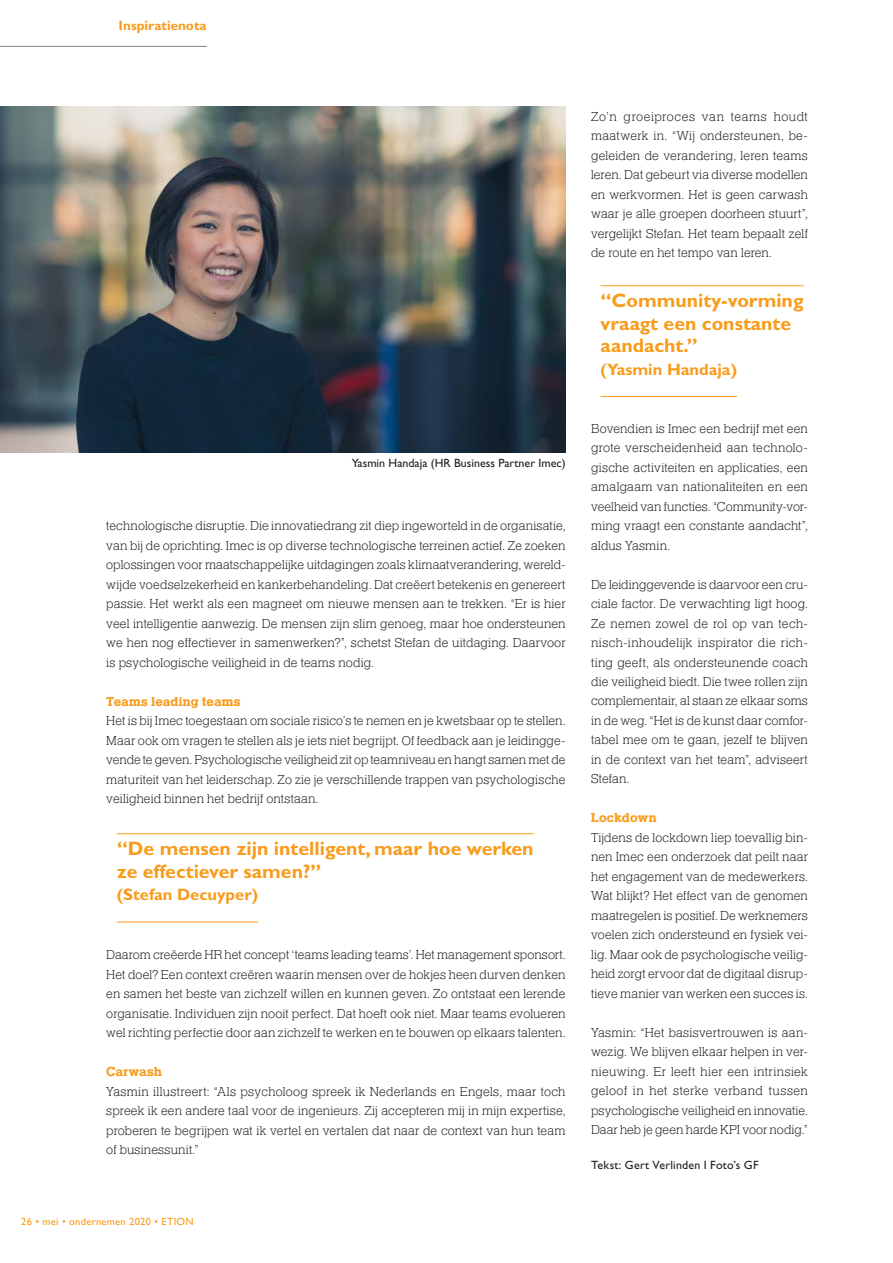
<style>
.page{position:relative;width:893px;height:1263px;background:#fff}
.page>*{position:absolute;margin:0;border:0;box-sizing:border-box;transform-origin:0 0}
.Streamer{font:700 19.5px/22.5px "Gill Sans Std";color:#f89c1c}
.Streamer-2{font:700 16.5px "Gill Sans Std";color:#f89c1c}
.Body{font:300 13.5px/19.5px "Helserif";letter-spacing:.005em;color:#231f20;text-align:justify}
.Body-2{font:700 13.5px "Helserif";letter-spacing:.015em;color:#f89c1c}
.t1{font:700 13.5px "Gill Sans Std";color:#f89c1c}
.Onderschrift_-_foto{font:12px "Gill Sans Std";color:#231f20}
.Onderschrift_-_auteu{font:12px "Gill Sans Std";letter-spacing:.02em;color:#231f20}
.t2{font:10.5px "Gill Sans Std";letter-spacing:.025em;color:#f89c1c}
</style>
<div class="page">
<hr style="left:0;top:46px;width:207px;height:1px;background:#818386">
<img style="left:0;top:106px;width:566px;height:346px">
<hr style="left:601px;top:285px;width:203px;height:1px;background:#f89c1c">
<hr style="left:601px;top:396px;width:136px;height:1px;background:#f89c1c">
<hr style="left:117px;top:833px;width:417px;height:1px;background:#f89c1c">
<hr style="left:117px;top:922px;width:141px;height:1px;background:#f89c1c">
<p class="t1" style="left:119px;top:18px;width:90px">Inspiratienota</p>
<p class="Onderschrift_-_foto" style="left:352px;top:456px;width:215px">Yasmin Handaja (HR Business Partner Imec)</p>
<p class="Body" style="left:106px;top:516px;width:461px">technologische disruptie. Die innovatiedrang zit diep ingeworteld in de organisatie, van bij de oprichting. Imec is op diverse technologische terreinen actief. Ze zoeken oplossingen voor maatschappelijke uitdagingen zoals klimaatverandering, wereld&shy;wijde voedselzekerheid en kankerbehandeling. Dat creëert betekenis en genereert passie. Het werkt als een magneet om nieuwe mensen aan te trekken. “Er is hier veel intelligentie aanwezig. De mensen zijn slim genoeg, maar hoe ondersteunen we hen nog effectiever in samenwerken?”, schetst Stefan de uitdaging. Daarvoor is psychologische veiligheid in de teams nodig.</p>
<p class="Body-2" style="left:106px;top:693px;width:136px">Teams leading teams</p>
<p class="Body" style="left:106px;top:711px;width:461px">Het is bij Imec toegestaan om sociale risico’s te nemen en je kwetsbaar op te stellen.<br>Maar ook om vragen te stellen als je iets niet begrijpt. Of feedback aan je leidingge&shy;vende te geven. Psychologische veiligheid zit op teamniveau en hangt samen met de maturiteit van het leiderschap. Zo zie je verschillende trappen van psychologische veiligheid binnen het bedrijf ontstaan.</p>
<p class="Streamer" style="left:117px;top:837px;width:418px">“De mensen zijn intelligent, maar hoe werken ze effectiever samen?”</p>
<p class="Streamer-2" style="left:117px;top:885px;width:143px">(Stefan Decuyper)</p>
<p class="Body" style="left:106px;top:945px;width:461px">Daarom creëerde HR het concept ‘teams leading teams’. Het management sponsort.<br>Het doel? Een context creëren waarin mensen over de hokjes heen durven denken en samen het beste van zichzelf willen en kunnen geven. Zo ontstaat een lerende organisatie. Individuen zijn nooit perfect. Dat hoeft ook niet. Maar teams evolueren wel richting perfectie door aan zichzelf te werken en te bouwen op elkaars talenten.</p>
<p class="Body-2" style="left:106px;top:1064px;width:57px">Carwash</p>
<p class="Body" style="left:106px;top:1082px;width:461px">Yasmin illustreert: “Als psycholoog spreek ik Nederlands en Engels, maar toch spreek ik een andere taal voor de ingenieurs. Zij accepteren mij in mijn expertise, proberen te begrijpen wat ik vertel en vertalen dat naar de context van hun team of businessunit.”</p>
<p class="t2" style="left:21px;top:1216px;width:174px">26 • mei • ondernemen 2020 • ETION</p>
<p class="Body" style="left:591px;top:107px;width:218px">Zo’n groeiproces van teams houdt maatwerk in. “Wij ondersteunen, be&shy;geleiden de verandering, leren teams leren. Dat gebeurt via diverse modellen en werkvormen. Het is geen carwash waar je alle groepen doorheen stuurt”, vergelijkt Stefan. Het team bepaalt zelf de route en het tempo van leren.</p>
<p class="Streamer" style="left:601px;top:289px;width:204px">“Community-vorming vraagt een constante aandacht.”</p>
<p class="Streamer-2" style="left:601px;top:360px;width:138px">(Yasmin Handaja)</p>
<p class="Body" style="left:591px;top:419px;width:218px">Bovendien is Imec een bedrijf met een grote verscheidenheid aan technolo&shy;gische activiteiten en applicaties, een amalgaam van nationaliteiten en een veelheid van functies. “Community-vor&shy;ming vraagt een constante aandacht”, aldus Yasmin.</p>
<p class="Body" style="left:591px;top:575px;width:218px">De leidinggevende is daarvoor een cru&shy;ciale factor. De verwachting ligt hoog.<br>Ze nemen zowel de rol op van tech&shy;nisch-inhoudelijk inspirator die rich&shy;ting geeft, als ondersteunende coach die veiligheid biedt. Die twee rollen zijn complementair, al staan ze elkaar soms in de weg. “Het is de kunst daar comfor&shy;tabel mee om te gaan, jezelf te blijven in de context van het team”, adviseert Stefan.</p>
<p class="Body-2" style="left:591px;top:810px;width:67px">Lockdown</p>
<p class="Body" style="left:591px;top:828px;width:218px">Tijdens de lockdown liep toevallig bin&shy;nen Imec een onderzoek dat peilt naar het engagement van de medewerkers.<br>Wat blijkt? Het effect van de genomen maatregelen is positief. De werknemers voelen zich ondersteund en fysiek vei&shy;lig. Maar ook de psychologische veilig&shy;heid zorgt ervoor dat de digitaal disrup&shy;tieve manier van werken een succes is.</p>
<p class="Body" style="left:591px;top:1023px;width:218px">Yasmin: “Het basisvertrouwen is aan&shy;wezig. We blijven elkaar helpen in ver&shy;nieuwing. Er leeft hier een intrinsiek geloof in het sterke verband tussen psychologische veiligheid en innovatie.<br>Daar heb je geen harde KPI voor nodig.”</p>
<p class="Onderschrift_-_auteu" style="left:591px;top:1158px;width:169px">Tekst: Gert Verlinden I Foto’s GF</p>
</div>
